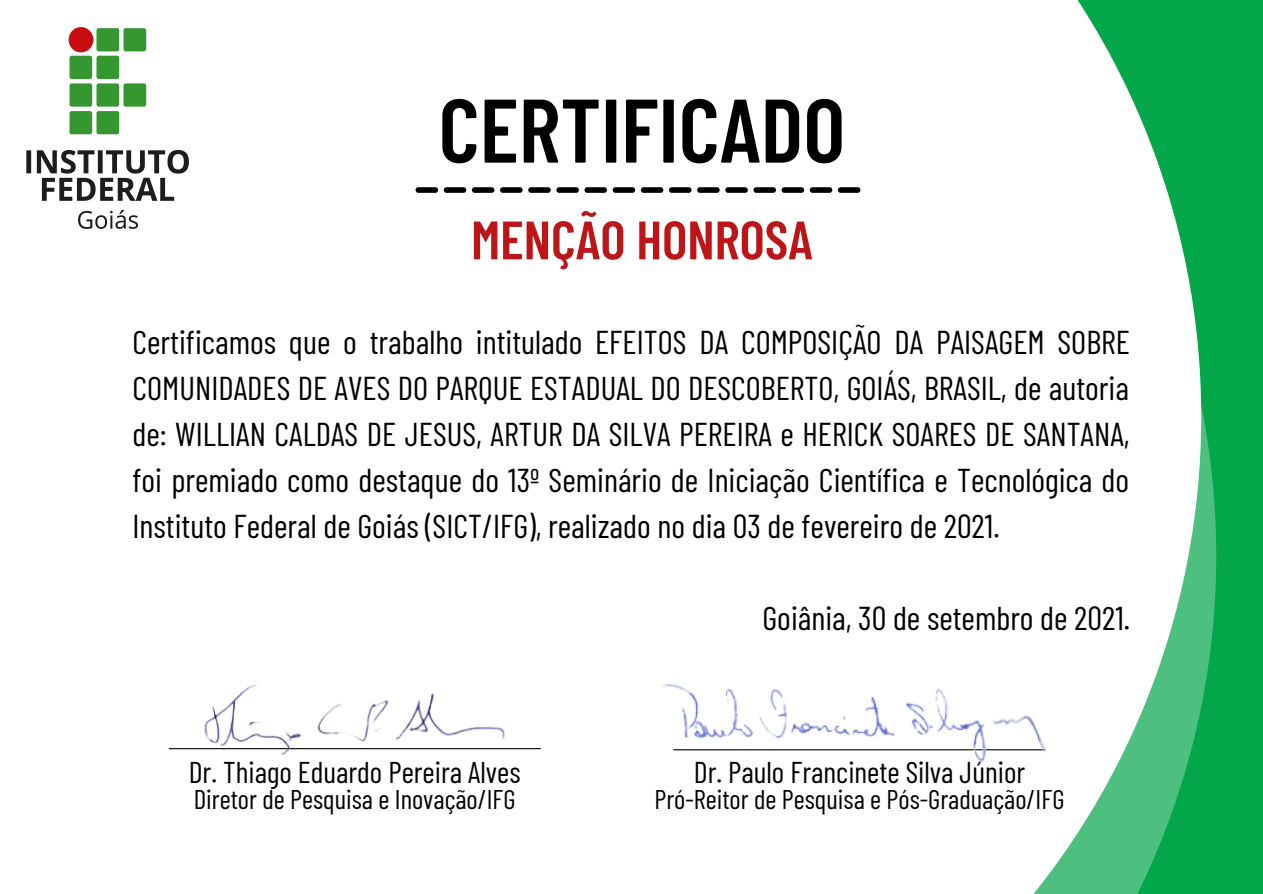
<style>
.page{position:relative;width:1263px;height:894px;background:#fff}
.page>*{position:absolute;margin:0;border:0;box-sizing:border-box;transform-origin:0 0}
.t1{font:600 90px "Barlow Condensed";color:#000}
.t2{font:600 54px "Barlow Condensed";color:#bd1619}
.t3{font:33px/46px "Barlow Condensed";color:#000;text-align:justify}
.t4{font:30px "Barlow Condensed";color:#000}
.t5{font:27px "Barlow Condensed";color:#000}
</style>
<div class="page">
<div style="left:0;top:0;width:1263px;height:893px;background:#04a64a"></div>
<div style="left:0;top:0;width:1201px;height:893px;background:#fff"></div>
<img style="left:0;top:0;width:231px;height:271px">
<svg style="left:416px;top:187px;width:444px;height:6px;background:#474747"></svg>
<hr style="left:169px;top:747px;width:371px;height:2px;background:#000">
<img style="left:642px;top:669px;width:430px;height:95px">
<img style="left:194px;top:677px;width:322px;height:79px">
<p class="t1" style="left:439px;top:73px;width:408px">CERTIFICADO</p>
<p class="t2" style="left:471px;top:205px;width:343px">MENÇÃO HONROSA</p>
<p class="t3" style="left:132px;top:317px;width:999px">Certificamos que o trabalho intitulado EFEITOS DA COMPOSIÇÃO DA PAISAGEM SOBRE COMUNIDADES DE AVES DO PARQUE ESTADUAL DO DESCOBERTO, GOIÁS, BRASIL, de autoria de: WILLIAN CALDAS DE JESUS, ARTUR DA SILVA PEREIRA e HERICK SOARES DE SANTANA, foi premiado como destaque do 13º Seminário de Iniciação Científica e Tecnológica do Instituto Federal de Goiás (SICT/IFG), realizado no dia 03 de fevereiro de 2021.</p>
<p class="t4" style="left:189px;top:753px;width:333px">Dr. Thiago Eduardo Pereira Alves</p>
<p class="t5" style="left:194px;top:781px;width:324px">Diretor de Pesquisa e Inovação/IFG</p>
<p class="t3" style="left:762px;top:594px;width:369px">Goiânia, 30 de setembro de 2021.</p>
<p class="t4" style="left:694px;top:753px;width:333px">Dr. Paulo Francinete Silva Júnior</p>
<p class="t5" style="left:654px;top:781px;width:412px">Pró-Reitor de Pesquisa e Pós-Graduação/IFG</p>
</div>
